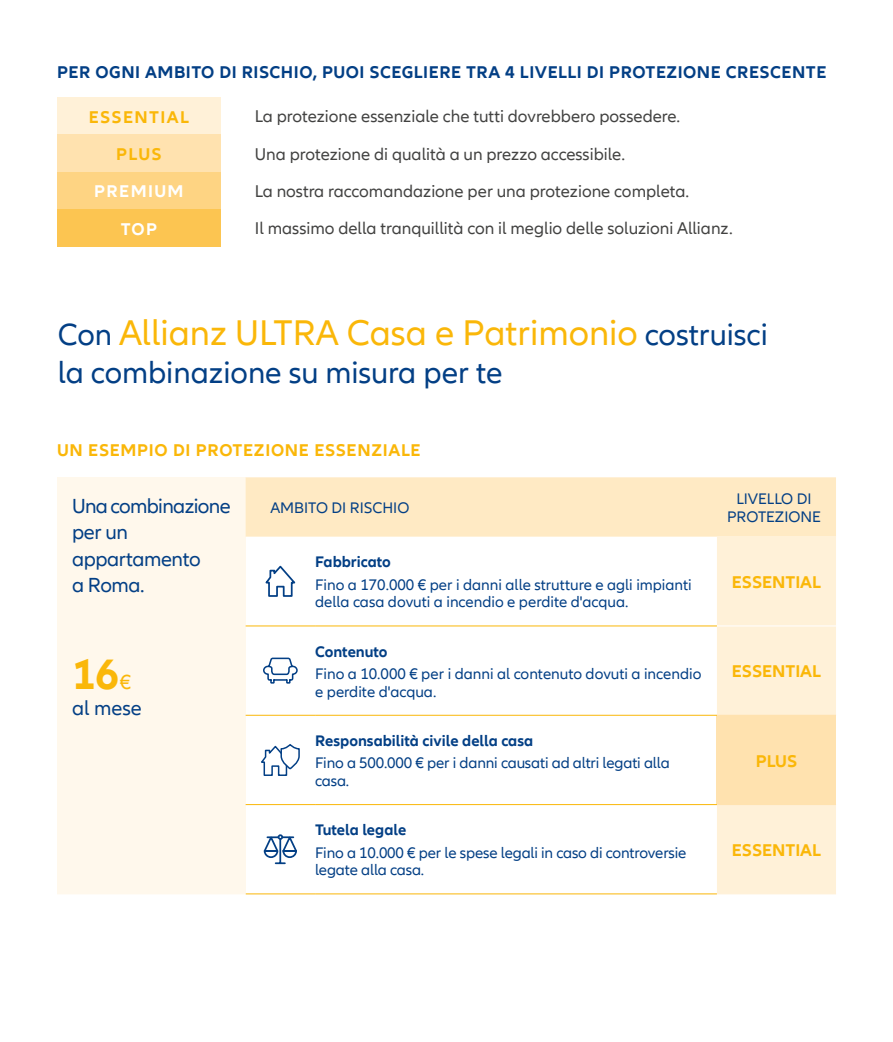
<style>
.page{position:relative;width:893px;height:1042px;background:#fff}
.page>*{position:absolute;margin:0;border:0;box-sizing:border-box;transform-origin:0 0}
.t1{font:700 43.75px "Allianz Neo";color:#fab709}
.t2{font:36.75px "Allianz Neo";color:#fab709}
.t3{font:31.5px "Allianz Neo";color:#033f85}
.t4{font:21px/26.2px "Allianz Neo";letter-spacing:-.02em;color:#033f85}
.t5{font:17.5px/37.1px "Allianz Neo";color:#424241}
.t6{font:700 17.5px "Allianz Neo";letter-spacing:.03em;color:#033f85}
.t7{font:700 17.5px "Allianz Neo";letter-spacing:.04em;color:#fab709}
.t8{font:700 17.5px "Allianz Neo";color:#fab709}
.t9{font:700 17.5px/37.3px "Allianz Neo";letter-spacing:.08em;color:#fab709;text-align:center}
.t10{font:700 17.5px/37.3px "Allianz Neo";letter-spacing:.08em;color:#fff;text-align:center}
.t11{font:15.75px/17.5px "Allianz Neo";color:#033f85}
.t12{font:700 15.75px "Allianz Neo";color:#033f85}
.s1{font-size:31.5px;color:#033f85}
.s2{font-weight:400;font-size:21px}
</style>
<div class="page">
<div style="left:57px;top:477px;width:189px;height:417px;background:#fff8ec"></div>
<div style="left:246px;top:477px;width:590px;height:60px;background:#ffeac4"></div>
<div style="left:717px;top:537px;width:119px;height:356px;background:#fff1d8"></div>
<div style="left:717px;top:715px;width:119px;height:89px;background:#ffe2af"></div>
<hr style="left:717px;top:626px;width:119px;height:1px;background:#fff">
<hr style="left:246px;top:626px;width:69px;height:1px;background:#fab709">
<hr style="left:315px;top:626px;width:402px;height:1px;background:#fab709">
<hr style="left:246px;top:715px;width:69px;height:1px;background:#fab709">
<hr style="left:315px;top:715px;width:402px;height:1px;background:#fab709">
<hr style="left:246px;top:804px;width:69px;height:1px;background:#fab709">
<hr style="left:246px;top:893px;width:69px;height:1px;background:#fab709">
<hr style="left:315px;top:804px;width:402px;height:1px;background:#fab709">
<hr style="left:315px;top:893px;width:402px;height:1px;background:#fab709">
<hr style="left:717px;top:804px;width:119px;height:1px;background:#ffe2af">
<hr style="left:717px;top:893px;width:119px;height:1px;background:#fff1d8">
<svg style="left:265px;top:565px;width:31px;height:32px"></svg>
<svg style="left:263px;top:657px;width:35px;height:27px"></svg>
<svg style="left:261px;top:744px;width:39px;height:32px"></svg>
<svg style="left:263px;top:834px;width:34px;height:30px"></svg>
<div style="left:57px;top:98px;width:164px;height:37px;background:#fff1d8"></div>
<div style="left:57px;top:135px;width:164px;height:37px;background:#ffe2af"></div>
<div style="left:57px;top:172px;width:164px;height:37px;background:#fed483"></div>
<div style="left:57px;top:209px;width:164px;height:37px;background:#fcc551"></div>
<p class="t6" style="left:57px;top:62px;width:771px">PER OGNI AMBITO DI RISCHIO, PUOI SCEGLIERE TRA 4 LIVELLI DI PROTEZIONE CRESCENTE</p>
<p class="t9" style="left:89px;top:99px;width:102px">ESSENTIAL<br>PLUS</p>
<p class="t10" style="left:94px;top:173px;width:91px">PREMIUM<br>TOP</p>
<p class="t5" style="left:255px;top:99px;width:427px">La protezione essenziale che tutti dovrebbero possedere.<br>Una protezione di qualità a un prezzo accessibile.</p>
<p class="t5" style="left:255px;top:173px;width:479px">La nostra raccomandazione per una protezione completa.<br>Il massimo della tranquillità con il meglio delle soluzioni Allianz.</p>
<h2 class="t2" style="left:58px;top:312px;width:712px"><span class="s1">Con</span> Allianz ULTRA Casa e Patrimonio <span class="s1">costruisci</span></h2>
<h3 class="t3" style="left:58px;top:355px;width:446px">la combinazione su misura per te</h3>
<p class="t7" style="left:57px;top:440px;width:365px">UN ESEMPIO DI PROTEZIONE ESSENZIALE</p>
<h3 class="t4" style="left:72px;top:494px;width:160px">Una combinazione per un appartamento<br>a Roma.</h3>
<h1 class="t1" style="left:72px;top:648px;width:61px">16<span class="s2">€</span></h1>
<h3 class="t4" style="left:72px;top:695px;width:71px">al mese</h3>
<p class="t11" style="left:270px;top:499px;width:140px">AMBITO DI RISCHIO</p>
<p class="t11" style="left:727px;top:491px;width:95px;text-align:center">LIVELLO DI<br>PROTEZIONE</p>
<p class="t12" style="left:315px;top:553px;width:77px">Fabbricato</p>
<p class="t11" style="left:315px;top:576px;width:378px">Fino a 170.000 € per i danni alle strutture e agli impianti della casa dovuti a incendio e perdite d'acqua.</p>
<p class="t8" style="left:732px;top:572px;width:91px">ESSENTIAL</p>
<p class="t12" style="left:315px;top:642px;width:74px">Contenuto</p>
<p class="t11" style="left:315px;top:665px;width:388px">Fino a 10.000 € per i danni al contenuto dovuti a incendio e perdite d'acqua.</p>
<p class="t8" style="left:732px;top:661px;width:91px">ESSENTIAL</p>
<p class="t12" style="left:315px;top:731px;width:220px">Responsabilità civile della casa</p>
<p class="t11" style="left:315px;top:755px;width:356px">Fino a 500.000 € per i danni causati ad altri legati alla casa.</p>
<p class="t7" style="left:756px;top:750px;width:43px">PLUS</p>
<p class="t12" style="left:315px;top:821px;width:93px">Tutela legale</p>
<p class="t11" style="left:315px;top:844px;width:373px">Fino a 10.000 € per le spese legali in caso di controversie legate alla casa.</p>
<p class="t8" style="left:732px;top:840px;width:91px">ESSENTIAL</p>
</div>
